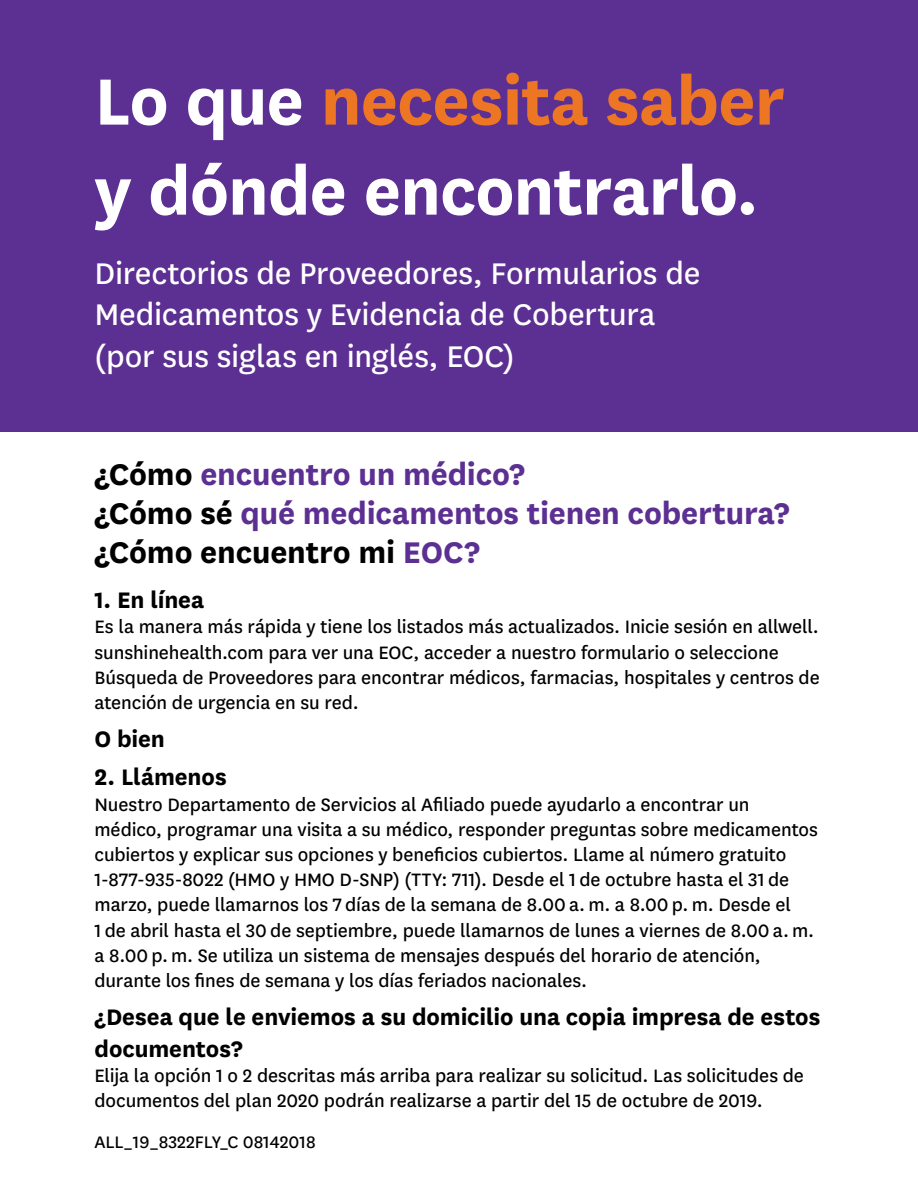
<style>
.page{position:relative;width:918px;height:1188px;background:#fff}
.page>*{position:absolute;margin:0;border:0;box-sizing:border-box;transform-origin:0 0}
.t1{font:700 76.35px/90px "Centene Sans";letter-spacing:-.01em;color:#fff}
.t2{font:34.95px/42px "Centene Sans";letter-spacing:-.01em;color:#fff}
.t3{font:700 34.95px "Centene Sans";letter-spacing:-.005em;color:#5c2f92}
.t4{font:700 34.95px "Centene Sans";letter-spacing:-.005em;color:#000}
.t5{font:700 26.25px/31.5px "Centene Sans";letter-spacing:-.005em;color:#000}
.t6{font:21px/25.2px "Centene Sans";letter-spacing:-.005em;color:#000}
.t7{font:19.5px "Centene Sans";color:#000}
.s1{color:#ed7625}
.s2{color:#000}
.s3{color:#5c2f92}
</style>
<div class="page">
<div style="left:0;top:0;width:918px;height:432px;background:#5c2f92"></div>
<h1 class="t1" style="left:94px;top:51px;width:692px">Lo que <span class="s1">necesita saber </span>y dónde encontrarlo.</h1>
<h2 class="t2" style="left:94px;top:250px;width:607px">Directorios de Proveedores, Formularios de<br>Medicamentos y Evidencia de Cobertura (por sus siglas en inglés, EOC)</h2>
<p class="t3" style="left:94px;top:450px;width:432px"><span class="s2">¿Cómo</span> encuentro un médico?</p>
<p class="t3" style="left:94px;top:489px;width:697px"><span class="s2">¿Cómo sé</span> qué medicamentos tienen cobertura?</p>
<p class="t4" style="left:94px;top:528px;width:387px">¿Cómo encuentro mi <span class="s3">EOC?</span></p>
<h2 class="t5" style="left:94px;top:582px;width:111px">1. En línea</h2>
<p class="t6" style="left:94px;top:613px;width:727px">Es la manera más rápida y tiene los listados más actualizados. Inicie sesión en allwell. sunshinehealth.com para ver una EOC, acceder a nuestro formulario o seleccione Búsqueda de Proveedores para encontrar médicos, farmacias, hospitales y centros de atención de urgencia en su red.</p>
<p class="t5" style="left:94px;top:722px;width:72px">O bien</p>
<h2 class="t5" style="left:94px;top:760px;width:134px">2. Llámenos</h2>
<p class="t6" style="left:94px;top:791px;width:725px">Nuestro Departamento de Servicios al Afiliado puede ayudarlo a encontrar un médico, programar una visita a su médico, responder preguntas sobre medicamentos cubiertos y explicar sus opciones y beneficios cubiertos. Llame al número gratuito 1-877-935-8022 (HMO y HMO D-SNP) (TTY: 711). Desde el 1 de octubre hasta el 31 de marzo, puede llamarnos los 7 días de la semana de 8.00 a. m. a 8.00 p. m. Desde el<br>1 de abril hasta el 30 de septiembre, puede llamarnos de lunes a viernes de 8.00 a. m. a 8.00 p. m. Se utiliza un sistema de mensajes después del horario de atención, durante los fines de semana y los días feriados nacionales.</p>
<h3 class="t5" style="left:94px;top:1000px;width:727px">¿Desea que le enviemos a su domicilio una copia impresa de estos documentos?</h3>
<p class="t6" style="left:94px;top:1062px;width:711px">Elija la opción 1 o 2 descritas más arriba para realizar su solicitud. Las solicitudes de documentos del plan 2020 podrán realizarse a partir del 15 de octubre de 2019.</p>
<p class="t7" style="left:94px;top:1129px;width:223px">ALL_19_8322FLY_C 08142018</p>
</div>
